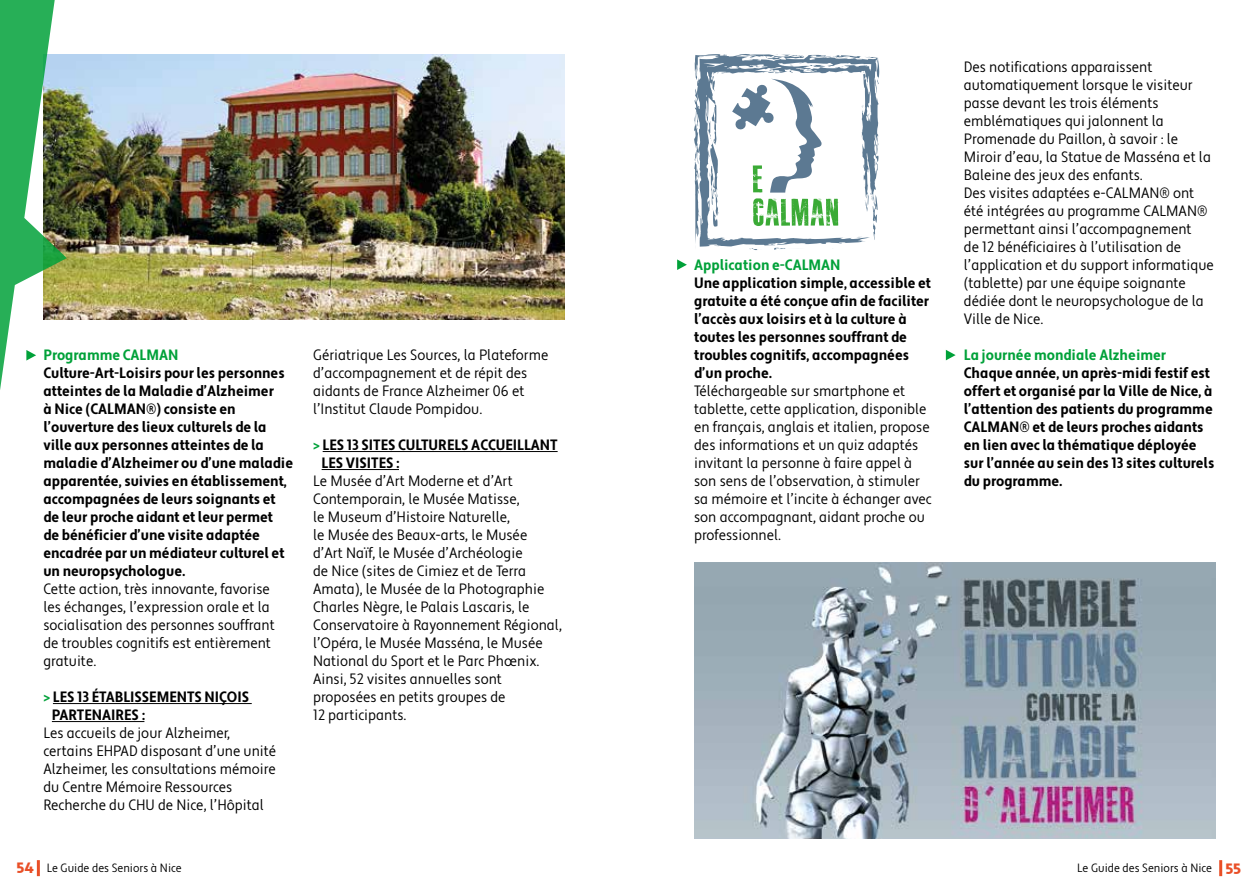
<style>
.page{position:relative;width:1259px;height:893px;background:#fff}
.page>*{position:absolute;margin:0;border:0;box-sizing:border-box;transform-origin:0 0}
.t1{font:condensed 15px/18px "Apertura";color:#000}
.t2{font:700 condensed 15px/18px "Apertura";color:#000}
.t3{font:700 condensed 15px "Apertura";color:#00a139}
.t4{font:condensed 12px "Apertura";color:#000}
.s1{color:#00a139}
.s2{font-weight:900;font-stretch:normal;font-size:15px;color:#e94f27}
</style>
<div class="page">
<hr style="left:53px;top:703px;width:199px;height:1px;background:#000">
<hr style="left:52px;top:721px;width:92px;height:1px;background:#000">
<hr style="left:323px;top:451px;width:234px;height:1px;background:#000">
<hr style="left:322px;top:469px;width:77px;height:1px;background:#000">
<img style="left:67px;top:54px;width:498px;height:266px">
<img style="left:694px;top:563px;width:521px;height:276px">
<svg style="left:0;top:0;width:67px;height:872px"></svg>
<hr style="left:1219px;top:860px;width:3px;height:16px;background:#e94f27">
<hr style="left:37px;top:860px;width:3px;height:16px;background:#e94f27">
<svg style="left:26px;top:350px;width:10px;height:11px"></svg>
<svg style="left:677px;top:259px;width:10px;height:11px"></svg>
<svg style="left:946px;top:350px;width:9px;height:10px"></svg>
<svg style="left:694px;top:54px;width:185px;height:196px"></svg>
<p class="t3" style="left:43px;top:346px;width:137px">Programme CALMAN</p>
<p class="t2" style="left:43px;top:364px;width:251px">Culture-Art-Loisirs pour les personnes atteintes de la Maladie d’Alzheimer<br>à Nice (CALMAN®) consiste en l’ouverture des lieux culturels de la ville aux personnes atteintes de la maladie d’Alzheimer ou d’une maladie apparentée, suivies en établissement, accompagnées de leurs soignants et de leur proche aidant et leur permet<br>de bénéficier d’une visite adaptée encadrée par un médiateur culturel et un neuropsychologue.</p>
<p class="t1" style="left:43px;top:580px;width:233px">Cette action, très innovante, favorise les échanges, l’expression orale et la socialisation des personnes souffrant de troubles cognitifs est entièrement gratuite.</p>
<p class="t2" style="left:52px;top:688px;width:199px;text-indent:-9px"><span class="s1">&gt;</span> LES 13 ÉTABLISSEMENTS NIÇOIS<br>PARTENAIRES :</p>
<p class="t1" style="left:43px;top:724px;width:234px">Les accueils de jour Alzheimer, certains EHPAD disposant d’une unité Alzheimer, les consultations mémoire du Centre Mémoire Ressources Recherche du CHU de Nice, l’Hôpital</p>
<p class="t1" style="left:313px;top:346px;width:237px">Gériatrique Les Sources, la Plateforme d’accompagnement et de répit des aidants de France Alzheimer 06 et l’Institut Claude Pompidou.</p>
<p class="t2" style="left:322px;top:436px;width:237px;text-indent:-9px"><span class="s1">&gt;</span> LES 13 SITES CULTURELS ACCUEILLANT<br>LES VISITES :</p>
<p class="t1" style="left:313px;top:472px;width:250px">Le Musée d’Art Moderne et d’Art Contemporain, le Musée Matisse,<br>le Museum d’Histoire Naturelle,<br>le Musée des Beaux-arts, le Musée<br>d’Art Naïf, le Musée d’Archéologie<br>de Nice (sites de Cimiez et de Terra Amata), le Musée de la Photographie Charles Nègre, le Palais Lascaris, le Conservatoire à Rayonnement Régional, l’Opéra, le Musée Masséna, le Musée National du Sport et le Parc Phœnix.<br>Ainsi, 52 visites annuelles sont proposées en petits groupes de<br>12 participants.</p>
<p class="t3" style="left:694px;top:256px;width:148px">Application e-CALMAN</p>
<p class="t2" style="left:694px;top:274px;width:238px">Une application simple, accessible et gratuite a été conçue afin de faciliter l’accès aux loisirs et à la culture à toutes les personnes souffrant de troubles cognitifs, accompagnées d’un proche.</p>
<p class="t1" style="left:694px;top:382px;width:239px">Téléchargeable sur smartphone et tablette, cette application, disponible en français, anglais et italien, propose des informations et un quiz adaptés invitant la personne à faire appel à son sens de l’observation, à stimuler sa mémoire et l’incite à échanger avec son accompagnant, aidant proche ou professionnel.</p>
<p class="t1" style="left:964px;top:58px;width:251px">Des notifications apparaissent automatiquement lorsque le visiteur passe devant les trois éléments emblématiques qui jalonnent la Promenade du Paillon, à savoir : le Miroir d’eau, la Statue de Masséna et la Baleine des jeux des enfants.<br>Des visites adaptées e-CALMAN® ont été intégrées au programme CALMAN® permettant ainsi l’accompagnement<br>de 12 bénéficiaires à l’utilisation de l’application et du support informatique (tablette) par une équipe soignante dédiée dont le neuropsychologue de la Ville de Nice.</p>
<p class="t3" style="left:964px;top:346px;width:204px">La journée mondiale Alzheimer</p>
<p class="t2" style="left:964px;top:364px;width:252px">Chaque année, un après-midi festif est offert et organisé par la Ville de Nice, à l’attention des patients du programme CALMAN® et de leurs proches aidants en lien avec la thématique déployée sur l’année au sein des 13 sites culturels du programme.</p>
<p class="t4" style="left:17px;top:861px;width:166px"><span class="s2">54</span> Le Guide des Seniors à Nice</p>
<p class="t4" style="left:1077px;top:861px;width:165px">Le Guide des Seniors à Nice <span class="s2">55</span></p>
</div>
